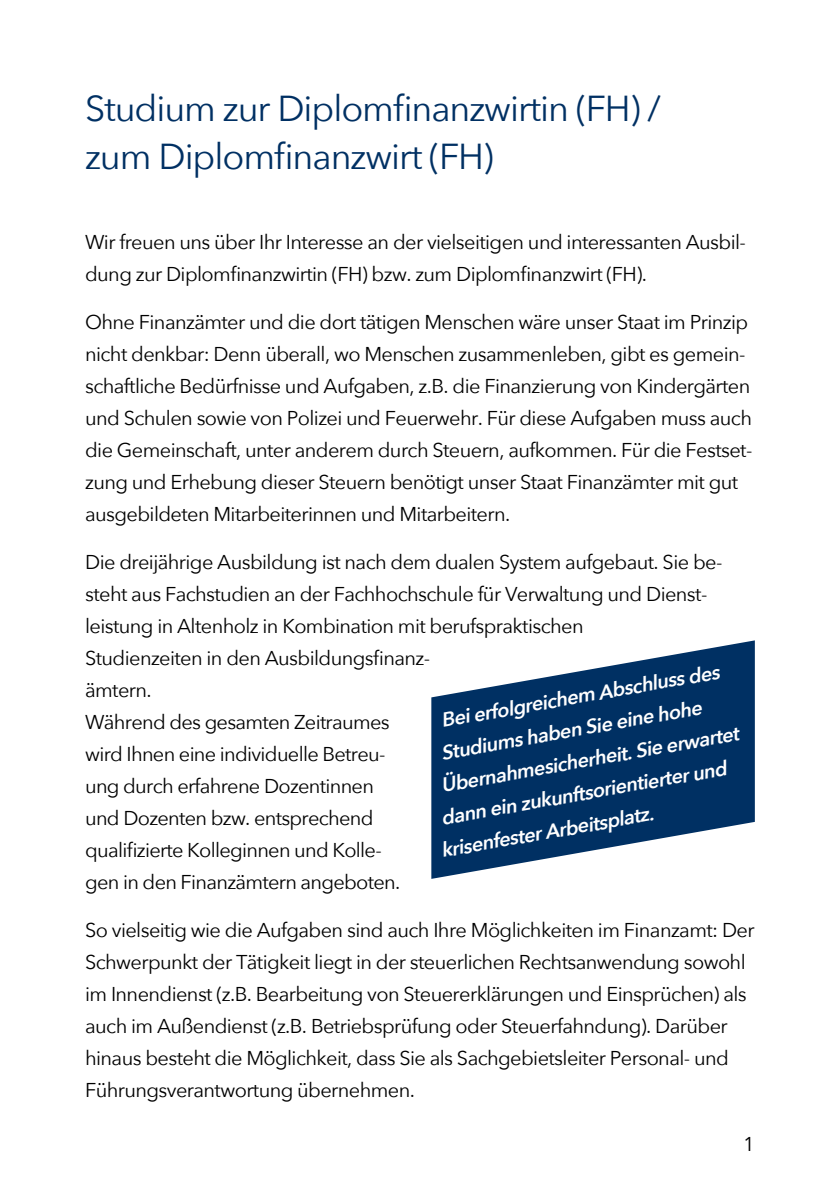
<style>
.page{position:relative;width:840px;height:1191px;background:#fff}
.page>*{position:absolute;margin:0;border:0;box-sizing:border-box;transform-origin:0 0}
.t1{font:36px/48px "Avenir Next";letter-spacing:-.03em;color:#003063}
.t2{font:20px/32px "Avenir Next";letter-spacing:-.03em;color:#000}
.t3{font:italic 600 20px "Avenir Next";color:#fff}
</style>
<div class="page">
<svg style="left:431px;top:640px;width:323px;height:239px;fill:#003063"></svg>
<h1 class="t1" style="left:85px;top:83px;width:576px">Studium zur Diplomfinanzwirtin (FH) / zum Diplomfinanzwirt (FH)</h1>
<p class="t2" style="left:85px;top:225px;width:662px">Wir freuen uns über Ihr Interesse an der vielseitigen und interessanten Ausbil&shy;dung zur Diplomfinanzwirtin (FH) bzw. zum Diplomfinanzwirt (FH).</p>
<p class="t2" style="left:85px;top:305px;width:668px">Ohne Finanzämter und die dort tätigen Menschen wäre unser Staat im Prinzip nicht denkbar: Denn überall, wo Menschen zusammenleben, gibt es gemein&shy;schaftliche Bedürfnisse und Aufgaben, z.B. die Finanzierung von Kindergärten und Schulen sowie von Polizei und Feuerwehr. Für diese Aufgaben muss auch die Gemeinschaft, unter anderem durch Steuern, aufkommen. Für die Festset&shy;zung und Erhebung dieser Steuern benötigt unser Staat Finanzämter mit gut ausgebildeten Mitarbeiterinnen und Mitarbeitern.</p>
<p class="t2" style="left:85px;top:545px;width:638px">Die dreijährige Ausbildung ist nach dem dualen System aufgebaut. Sie be&shy;steht aus Fachstudien an der Fachhochschule für Verwaltung und Dienst&shy;leistung in Altenholz in Kombination mit berufspraktischen<br>Studienzeiten in den Ausbildungsfinanz-<br>ämtern.<br>Während des gesamten Zeitraumes<br>wird Ihnen eine individuelle Betreu-<br>ung durch erfahrene Dozentinnen<br>und Dozenten bzw. entsprechend<br>qualifizierte Kolleginnen und Kolle-<br>gen in den Finanzämtern angeboten.</p>
<p class="t2" style="left:85px;top:913px;width:670px">So vielseitig wie die Aufgaben sind auch Ihre Möglichkeiten im Finanzamt: Der Schwerpunkt der Tätigkeit liegt in der steuerlichen Rechtsanwendung sowohl im Innendienst (z.B. Bearbeitung von Steuererklärungen und Einsprüchen) als auch im Außendienst (z.B. Betriebsprüfung oder Steuerfahndung). Darüber hinaus besteht die Möglichkeit, dass Sie als Sachgebietsleiter Personal- und Führungsverantwortung übernehmen.</p>
<p class="t3" style="left:438px;top:703px;width:284px;rotate:-10deg">Bei erfolgreichem Abschluss des</p>
<p class="t3" style="left:438px;top:736px;width:265px;rotate:-10deg">Studiums haben Sie eine hohe</p>
<p class="t3" style="left:438px;top:768px;width:303px;rotate:-10deg">Übernahmesicherheit. Sie erwartet</p>
<p class="t3" style="left:438px;top:801px;width:291px;rotate:-10deg">dann ein zukunftsorientierter und</p>
<p class="t3" style="left:438px;top:833px;width:217px;rotate:-10deg">krisenfester Arbeitsplatz.</p>
<p class="t2" style="left:742px;top:1126px;width:13px">1</p>
</div>
